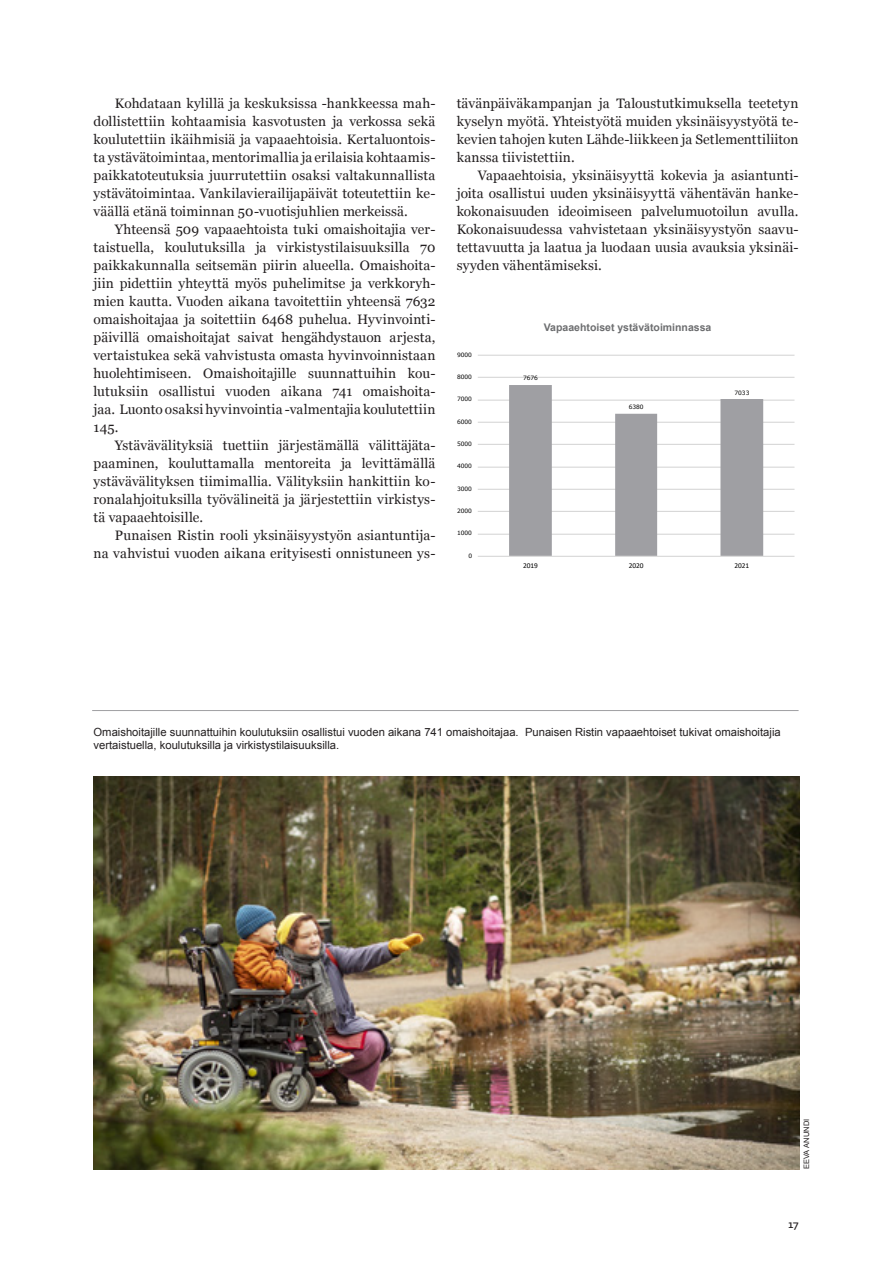
<style>
.page{position:relative;width:893px;height:1263px;background:#fff}
.page>*{position:absolute;margin:0;border:0;box-sizing:border-box;transform-origin:0 0}
.Leipäteksti_sis{font:13.65px/18px "Georgia";letter-spacing:.01em;color:#231f20;text-align:justify}
.Kuvateksti{font:11.25px/13.5px "Arial";color:#231f20}
.Graafin_otsikko{font:700 10.5px "Arial";color:#6d6e70}
.t1{font:10.5px "Signa OT";color:#231f20}
.Kuvaaja_ja_Lähde{font:7.5px "Arial";letter-spacing:.02em;color:#231f20}
.t2{font:7.35px "Calibri";letter-spacing:-.005em;color:#000}
.t3{font:5.85px "Verdana";letter-spacing:-.01em;color:#000}
</style>
<div class="page">
<img style="left:94px;top:776px;width:705px;height:393px">
<hr style="left:92px;top:710px;width:707px;height:1px;background:#9f9fa3">
<hr style="left:478px;top:534px;width:316px;height:1px;background:#d2d2d2">
<hr style="left:478px;top:511px;width:316px;height:1px;background:#d2d2d2">
<hr style="left:478px;top:489px;width:316px;height:1px;background:#d2d2d2">
<hr style="left:478px;top:467px;width:316px;height:1px;background:#d2d2d2">
<hr style="left:478px;top:444px;width:316px;height:1px;background:#d2d2d2">
<hr style="left:478px;top:422px;width:316px;height:1px;background:#d2d2d2">
<hr style="left:478px;top:400px;width:316px;height:1px;background:#d2d2d2">
<hr style="left:478px;top:377px;width:316px;height:1px;background:#d2d2d2">
<hr style="left:478px;top:355px;width:316px;height:1px;background:#d2d2d2">
<svg style="left:509px;top:385px;width:254px;height:171px"></svg>
<hr style="left:478px;top:556px;width:316px;height:1px;background:#d2d2d2">
<p class="Leipäteksti_sis" style="left:94px;top:94px;width:343px;text-indent:21px">Kohdataan kylillä ja keskuksissa -hankkeessa mah&shy;dollistettiin kohtaamisia kasvotusten ja verkossa sekä koulutettiin ikäihmisiä ja vapaaehtoisia. Kertaluontois&shy;ta ystävätoimintaa, mentorimallia ja erilaisia kohtaamis&shy;paikkatoteutuksia juurrutettiin osaksi valtakunnallista ystävätoimintaa. Vankilavierailijapäivät toteutettiin ke&shy;väällä etänä toiminnan 50-vuotisjuhlien merkeissä.</p>
<p class="Leipäteksti_sis" style="left:94px;top:220px;width:343px;text-indent:21px">Yhteensä 509 vapaaehtoista tuki omaishoitajia ver&shy;taistuella, koulutuksilla ja virkistystilaisuuksilla 70 paikkakunnalla seitsemän piirin alueella. Omaishoita&shy;jiin pidettiin yhteyttä myös puhelimitse ja verkkoryh&shy;mien kautta. Vuoden aikana tavoitettiin yhteensä 7632 omaishoitajaa ja soitettiin 6468 puhelua. Hyvinvointi&shy;päivillä omaishoitajat saivat hengähdystauon arjesta, vertaistukea sekä vahvistusta omasta hyvinvoinnistaan huolehtimiseen. Omaishoitajille suunnattuihin kou&shy;lutuksiin osallistui vuoden aikana 741 omaishoita&shy;jaa. Luonto osaksi hyvinvointia -valmentajia koulutettiin 145.</p>
<p class="Leipäteksti_sis" style="left:94px;top:436px;width:343px;text-indent:21px">Ystävävälityksiä tuettiin järjestämällä välittäjäta&shy;paaminen, kouluttamalla mentoreita ja levittämällä ystävävälityksen tiimimallia. Välityksiin hankittiin ko&shy;ronalahjoituksilla työvälineitä ja järjestettiin virkistys&shy;tä vapaaehtoisille.</p>
<p class="Leipäteksti_sis" style="left:94px;top:526px;width:343px;text-align:right">Punaisen Ristin rooli yksinäisyystyön asiantuntija-<br>na vahvistui vuoden aikana erityisesti onnistuneen ys-</p>
<p class="Leipäteksti_sis" style="left:457px;top:94px;width:343px">tävänpäiväkampanjan ja Taloustutkimuksella teetetyn kyselyn myötä. Yhteistyötä muiden yksinäisyystyötä te&shy;kevien tahojen kuten Lähde-liikkeen ja Setlementtiliiton kanssa tiivistettiin.</p>
<p class="Leipäteksti_sis" style="left:457px;top:166px;width:343px;text-indent:21px">Vapaaehtoisia, yksinäisyyttä kokevia ja asiantunti&shy;joita osallistui uuden yksinäisyyttä vähentävän hanke&shy;kokonaisuuden ideoimiseen palvelumuotoilun avulla.<br>Kokonaisuudessa vahvistetaan yksinäisyystyön saavu&shy;tettavuutta ja laatua ja luodaan uusia avauksia yksinäi&shy;syyden vähentämiseksi.</p>
<p class="t3" style="left:457px;top:351px;width:16px">9000</p>
<p class="t3" style="left:457px;top:373px;width:16px">8000</p>
<p class="t3" style="left:457px;top:395px;width:16px">7000</p>
<p class="t3" style="left:457px;top:418px;width:16px">6000</p>
<p class="t3" style="left:457px;top:440px;width:16px">5000</p>
<p class="t3" style="left:457px;top:462px;width:16px">4000</p>
<p class="t3" style="left:457px;top:485px;width:16px">3000</p>
<p class="t3" style="left:457px;top:507px;width:16px">2000</p>
<p class="t3" style="left:457px;top:529px;width:16px">1000</p>
<p class="t3" style="left:468px;top:552px;width:5px">0</p>
<p class="Graafin_otsikko" style="left:544px;top:320px;width:169px">Vapaaehtoiset ystävätoiminnassa</p>
<p class="t3" style="left:523px;top:374px;width:16px">7676</p>
<p class="t3" style="left:629px;top:403px;width:16px">6380</p>
<p class="t3" style="left:734px;top:388px;width:16px">7033</p>
<p class="t2" style="left:523px;top:561px;width:16px">2019</p>
<p class="t2" style="left:629px;top:561px;width:16px">2020</p>
<p class="t2" style="left:734px;top:561px;width:16px">2021</p>
<p class="Kuvateksti" style="left:94px;top:725px;width:689px">Omaishoitajille suunnattuihin koulutuksiin osallistui vuoden aikana 741 omaishoitajaa. Punaisen Ristin vapaaehtoiset tukivat omaishoitajia vertaistuella, koulutuksilla ja virkistystilaisuuksilla.</p>
<p class="Kuvaaja_ja_Lähde" style="left:802px;top:1169px;width:52px;rotate:-90deg">EEVA ANUNDI</p>
<p class="t1" style="left:788px;top:1218px;width:12px">17</p>
</div>
